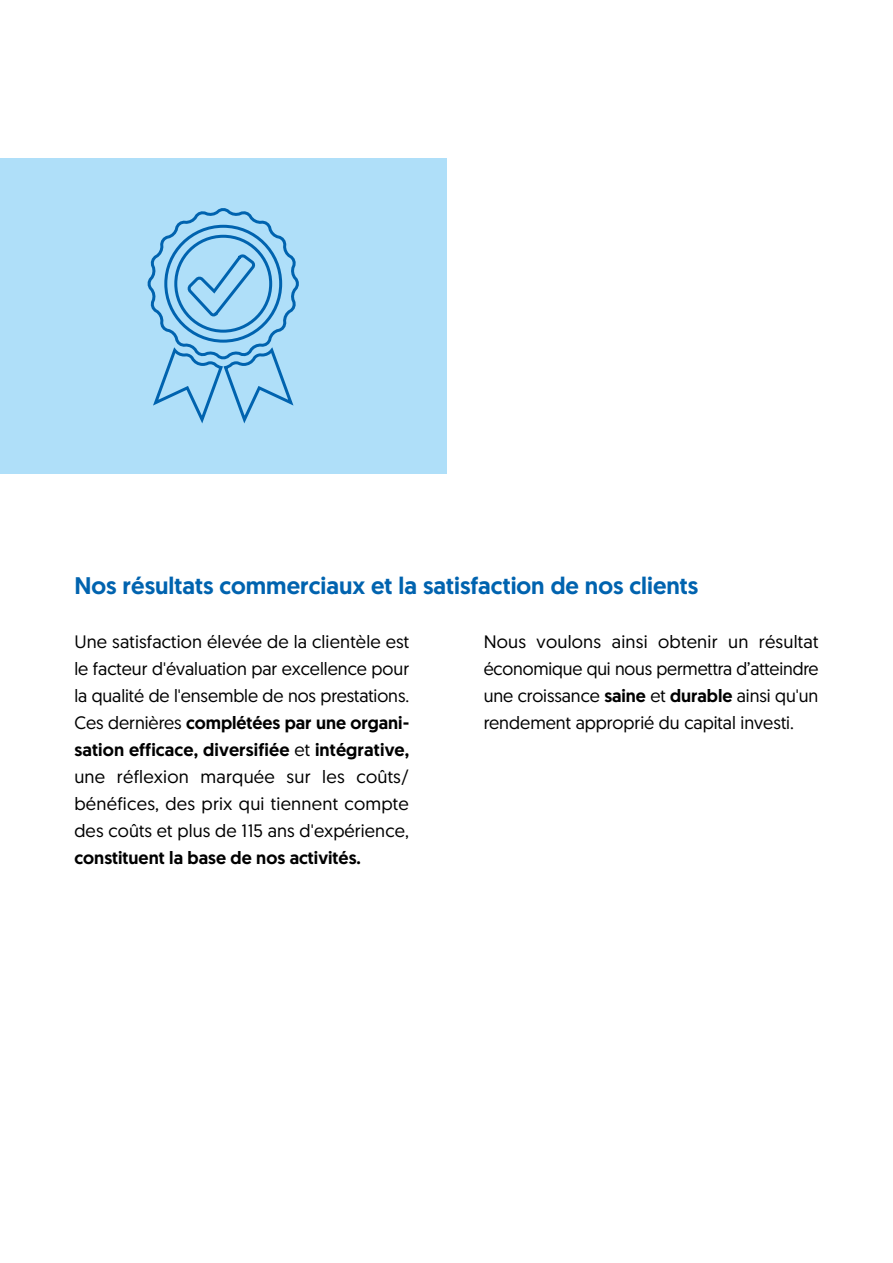
<style>
.page{position:relative;width:893px;height:1263px;background:#fff}
.page>*{position:absolute;margin:0;border:0;box-sizing:border-box;transform-origin:0 0}
.t1{font:500 24px "Geomanist Word";color:#0063af}
.t2{font:18px/27px "Geomanist Word";color:#000;text-align:justify}
.t3{font:500 18px "Geomanist Word";color:#000}
.s1{font-weight:500}
</style>
<div class="page">
<div style="left:0;top:158px;width:446px;height:316px;background:#afdff9"></div>
<svg style="left:147px;top:208px;width:152px;height:216px"></svg>
<h1 class="t1" style="left:74px;top:570px;width:625px">Nos résultats commerciaux et la satisfaction de nos clients</h1>
<p class="t2" style="left:74px;top:628px;width:336px">Une satisfaction élevée de la clientèle est le facteur d'évaluation par excellence pour la qualité de l'ensemble de nos prestations.<br>Ces dernières <span class="s1">complétées par une organi&shy;sation efficace, diversifiée</span> et <span class="s1">intégrative, </span>une réflexion marquée sur les coûts/ bénéfices, des prix qui tiennent compte des coûts et plus de 115 ans d'expérience,</p>
<p class="t3" style="left:74px;top:846px;width:288px">constituent la base de nos activités.</p>
<p class="t2" style="left:484px;top:628px;width:336px">Nous voulons ainsi obtenir un résultat économique qui nous permettra d’atteindre une croissance <span class="s1">saine</span> et <span class="s1">durable</span> ainsi qu'un rendement approprié du capital investi.</p>
</div>
